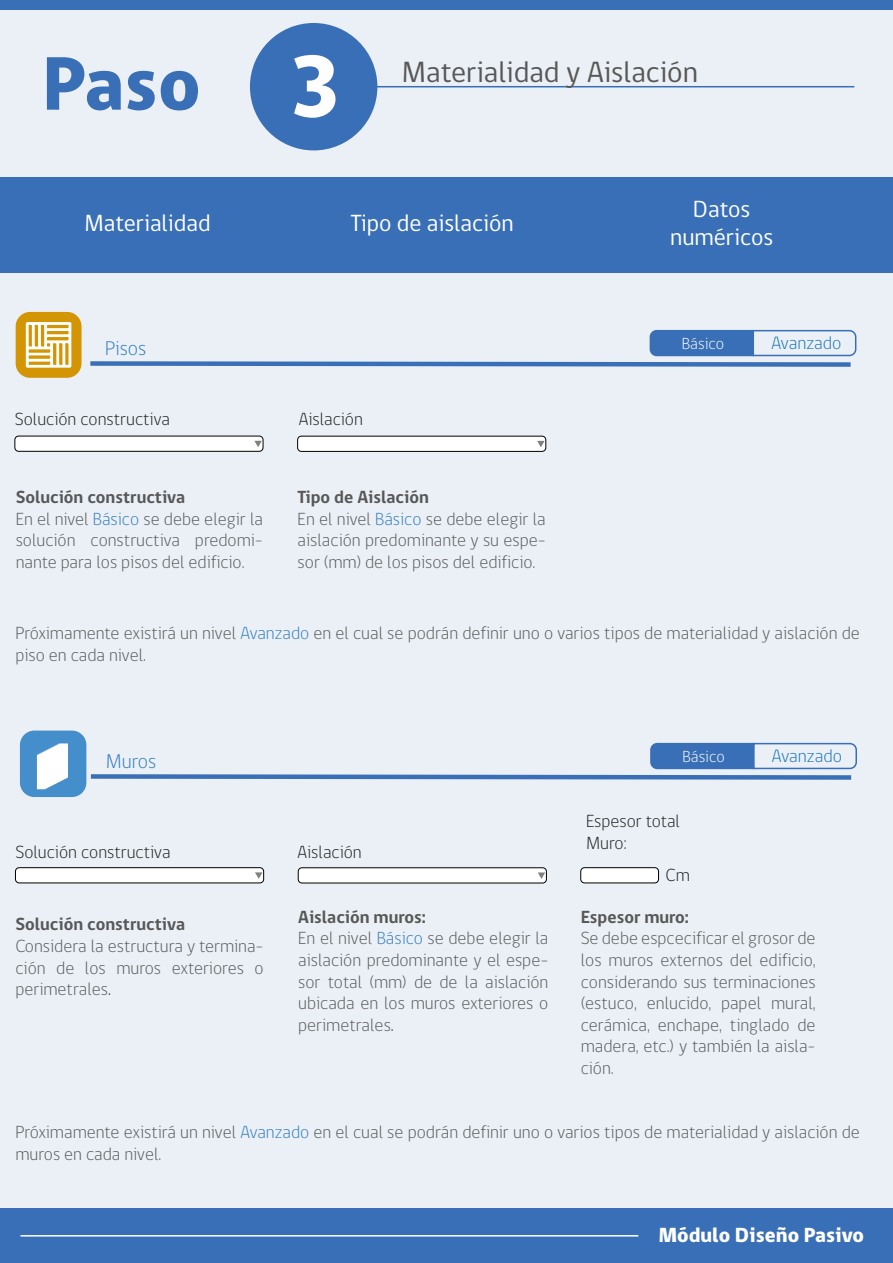
<style>
.page{position:relative;width:893px;height:1263px;background:#ebf0f7}
.page>*{position:absolute;margin:0;border:0;box-sizing:border-box;transform-origin:0 0}
.t1{font:800 77.7px "gob CL";color:#396fb6}
.t2{font:30px "gob CL";color:#575756}
.t3{font:24px/28.8px "gob CL";color:#fff;text-align:center}
.t4{font:800 21px "gob CL";color:#fff}
.t5{font:300 20.4px "gob CL";color:#317dbd}
.t6{font:300 18.3px "gob CL";color:#1773b7}
.t7{font:300 18px/21.6px "gob CL";color:#575756}
.t8{font:300 18px/21.6px "gob CL";color:#1d1d1b}
.t9{font:700 18px "gob CL";color:#575756}
.t10{font:300 16.5px "gob CL";color:#fff}
.s1{font-size:89.85px;color:#fff}
.s2{font-weight:700}
.s3{color:#317dbd}
.s4{color:#1d1d1b}
</style>
<div class="page">
<hr style="left:375px;top:86px;width:479px;height:1px;background:#376eb5">
<div style="left:250px;top:23px;width:127px;height:127px;background:#396fb6;border-radius:50%"></div>
<div style="left:16px;top:312px;width:66px;height:66px;background:#d39504;border-radius:14px"></div>
<svg style="left:25px;top:272px;width:47px;height:180px"></svg>
<svg style="left:90px;top:329px;width:767px;height:38px"></svg>
<div style="left:0;top:177px;width:893px;height:95px;background:#396fb6"></div>
<svg style="left:86px;top:742px;width:771px;height:40px"></svg>
<div style="left:20px;top:730px;width:66px;height:67px;background:#448ecc;border-radius:14px"></div>
<svg style="left:37px;top:743px;width:31px;height:46px"></svg>
<div style="left:15px;top:868px;width:249px;height:15px;background:#fff;border-radius:4px"></div>
<div style="left:15px;top:867px;width:249px;height:16px;border:1px solid #010101;border-radius:4px"></div>
<svg style="left:255px;top:872px;width:7px;height:7px"></svg>
<div style="left:581px;top:868px;width:77px;height:15px;background:#fff;border-radius:4px"></div>
<div style="left:581px;top:867px;width:78px;height:16px;border:1px solid #010101;border-radius:4px"></div>
<div style="left:298px;top:868px;width:248px;height:15px;background:#fff;border-radius:4px"></div>
<div style="left:298px;top:867px;width:249px;height:16px;border:1px solid #010101;border-radius:4px"></div>
<svg style="left:538px;top:872px;width:7px;height:7px"></svg>
<div style="left:15px;top:436px;width:248px;height:15px;background:#fff;border-radius:4px"></div>
<div style="left:15px;top:436px;width:248px;height:15px;border:1px solid #010101;border-radius:4px"></div>
<svg style="left:254px;top:441px;width:8px;height:6px"></svg>
<div style="left:298px;top:436px;width:248px;height:15px;background:#fff;border-radius:4px"></div>
<div style="left:297px;top:436px;width:249px;height:16px;border:1px solid #010101;border-radius:4px"></div>
<svg style="left:537px;top:441px;width:8px;height:6px"></svg>
<div style="left:0;top:1208px;width:893px;height:55px;background:#396fb6"></div>
<hr style="left:20px;top:1235px;width:618px;height:1px;background:#fff">
<div style="left:0;top:0;width:893px;height:10px;background:#396fb6"></div>
<h1 class="t1" style="left:42px;top:31px;width:300px">Paso <span class="s1">3</span></h1>
<h2 class="t2" style="left:402px;top:52px;width:298px">Materialidad y Aislación</h2>
<h3 class="t3" style="left:84px;top:209px;width:128px">Materialidad</h3>
<h3 class="t3" style="left:351px;top:209px;width:165px">Tipo de aislación</h3>
<h3 class="t3" style="left:670px;top:195px;width:105px">Datos numéricos</h3>
<p class="t5" style="left:105px;top:335px;width:43px">Pisos</p>
<p class="t10" style="left:682px;top:332px;width:44px">Básico</p>
<p class="t6" style="left:771px;top:330px;width:72px">Avanzado</p>
<p class="t8" style="left:15px;top:409px;width:157px">Solución constructiva</p>
<p class="t8" style="left:299px;top:409px;width:66px">Aislación</p>
<p class="t7" style="left:16px;top:487px;width:249px"><span class="s2">Solución constructiva<br></span>En el nivel <span class="s3">Básico</span> se debe elegir la solución constructiva predomi&shy;nante para los pisos del edificio.</p>
<p class="t7" style="left:298px;top:487px;width:250px"><span class="s2">Tipo de Aislación<br></span>En el nivel <span class="s3">Básico</span> se debe elegir la aislación predominante y su espe&shy;sor (mm) de los pisos del edificio.</p>
<p class="t7" style="left:15px;top:623px;width:846px">Próximamente existirá un nivel <span class="s3">Avanzado</span> en el cual se podrán definir uno o varios tipos de materialidad y aislación de piso en cada nivel.</p>
<p class="t5" style="left:106px;top:747px;width:52px">Muros</p>
<p class="t10" style="left:682px;top:745px;width:44px">Básico</p>
<p class="t6" style="left:772px;top:743px;width:72px">Avanzado</p>
<p class="t8" style="left:15px;top:841px;width:157px">Solución constructiva</p>
<p class="t8" style="left:298px;top:841px;width:66px">Aislación</p>
<p class="t9" style="left:15px;top:912px;width:171px">Solución constructiva</p>
<p class="t7" style="left:15px;top:936px;width:250px;text-align:justify">Considera la estructura y termina&shy;ción de los muros exteriores o perimetrales<span class="s4">.</span></p>
<p class="t7" style="left:298px;top:906px;width:252px"><span class="s2">Aislación muros:<br></span>En el nivel <span class="s3">Básico</span> se debe elegir la aislación predominante y el espe&shy;sor total (mm) de de la aislación ubicada en los muros exteriores o perimetrales<span class="s4">.</span></p>
<p class="t8" style="left:586px;top:811px;width:96px">Espesor total<br>Muro:</p>
<p class="t8" style="left:665px;top:864px;width:26px">Cm</p>
<p class="t9" style="left:581px;top:904px;width:110px">Espesor muro:</p>
<p class="t7" style="left:581px;top:928px;width:236px;text-align:justify">Se debe espcecificar el grosor de los muros externos del edificio, considerando sus terminaciones (estuco, enlucido, papel mural, cerámica, enchape, tinglado de madera, etc.) y también la aisla&shy;ción.</p>
<p class="t7" style="left:15px;top:1122px;width:846px">Próximamente existirá un nivel <span class="s3">Avanzado</span> en el cual se podrán definir uno o varios tipos de materialidad y aislación de muros en cada nivel.</p>
<p class="t4" style="left:659px;top:1221px;width:207px">Módulo Diseño Pasivo</p>
</div>
